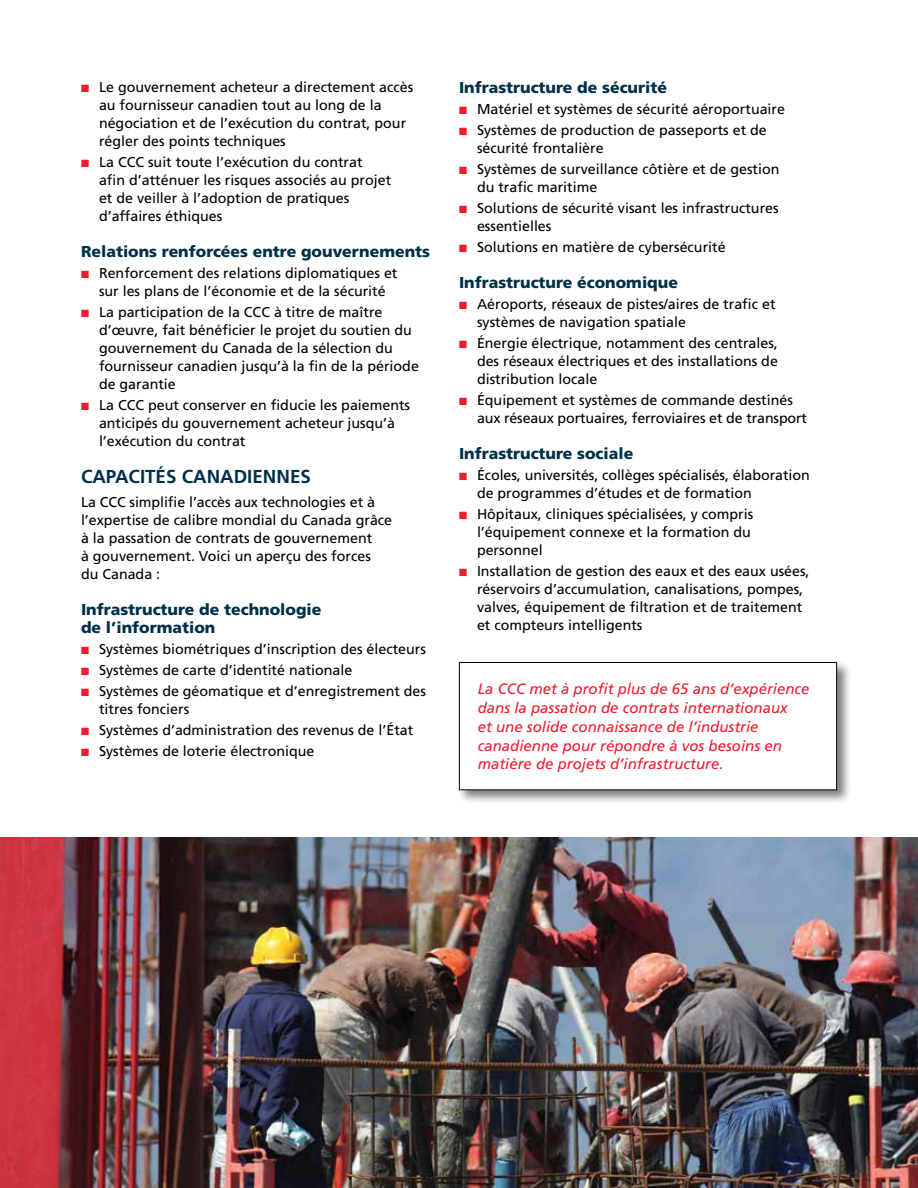
<style>
.page{position:relative;width:918px;height:1188px;background:#fff}
.page>*{position:absolute;margin:0;border:0;box-sizing:border-box;transform-origin:0 0}
.t1{font:700 18.75px "Frutiger LT Std";color:#003049}
.t2{font:900 15.75px/18px "Frutiger LT Std";color:#003049}
.t3{font:italic 15px/18.8px "Frutiger LT Std";color:#ed1c2e}
.t4{font:14.25px/18px "Frutiger LT Std";color:#000}
.s1{color:#ed1c2e}
</style>
<div class="page">
<div style="left:457px;top:660px;width:394px;height:145px;background:#000;opacity:.5"></div>
<div style="left:459px;top:662px;width:378px;height:128px;background:#fff"></div>
<div style="left:459px;top:662px;width:378px;height:128px;border:1px solid #000"></div>
<img style="left:0;top:837px;width:918px;height:351px">
<p class="t4" style="left:99px;top:78px;width:316px;text-indent:-18px"><span class="s1">■</span> Le gouvernement acheteur a directement accès au fournisseur canadien tout au long de la négociation et de l’exécution du contrat, pour régler des points techniques</p>
<p class="t4" style="left:99px;top:153px;width:294px;text-indent:-18px"><span class="s1">■</span> La CCC suit toute l’exécution du contrat afin d’atténuer les risques associés au projet et de veiller à l’adoption de pratiques d’affaires éthiques</p>
<p class="t2" style="left:81px;top:242px;width:351px">Relations renforcées entre gouvernements</p>
<p class="t4" style="left:81px;top:264px;width:318px;text-align:center"><span class="s1">■</span> Renforcement des relations diplomatiques et sur les plans de l’économie et de la sécurité</p>
<p class="t4" style="left:99px;top:303px;width:321px;text-indent:-18px"><span class="s1">■</span> La participation de la CCC à titre de maître d’œuvre, fait bénéficier le projet du soutien du gouvernement du Canada de la sélection du fournisseur canadien jusqu’à la fin de la période de garantie</p>
<p class="t4" style="left:99px;top:396px;width:313px;text-indent:-18px"><span class="s1">■</span> La CCC peut conserver en fiducie les paiements anticipés du gouvernement acheteur jusqu’à l’exécution du contrat</p>
<p class="t1" style="left:81px;top:466px;width:231px">CAPACITÉS CANADIENNES</p>
<p class="t4" style="left:81px;top:493px;width:313px">La CCC simplifie l’accès aux technologies et à l’expertise de calibre mondial du Canada grâce à la passation de contrats de gouvernement<br>à gouvernement. Voici un aperçu des forces<br>du Canada :</p>
<p class="t2" style="left:81px;top:601px;width:242px">Infrastructure de technologie de l’information</p>
<p class="t4" style="left:81px;top:640px;width:347px"><span class="s1">■</span> Systèmes biométriques d’inscription des électeurs</p>
<p class="t4" style="left:81px;top:661px;width:273px"><span class="s1">■</span> Systèmes de carte d’identité nationale</p>
<p class="t4" style="left:99px;top:682px;width:329px;text-indent:-18px"><span class="s1">■</span> Systèmes de géomatique et d’enregistrement des titres fonciers</p>
<p class="t4" style="left:81px;top:721px;width:334px"><span class="s1">■</span> Systèmes d’administration des revenus de l’État</p>
<p class="t4" style="left:81px;top:742px;width:235px"><span class="s1">■</span> Systèmes de loterie électronique</p>
<p class="t2" style="left:459px;top:78px;width:209px">Infrastructure de sécurité</p>
<p class="t4" style="left:459px;top:100px;width:328px"><span class="s1">■</span> Matériel et systèmes de sécurité aéroportuaire</p>
<p class="t4" style="left:477px;top:121px;width:291px;text-indent:-18px"><span class="s1">■</span> Systèmes de production de passeports et de sécurité frontalière</p>
<p class="t4" style="left:477px;top:160px;width:304px;text-indent:-18px"><span class="s1">■</span> Systèmes de surveillance côtière et de gestion du trafic maritime</p>
<p class="t4" style="left:477px;top:199px;width:303px;text-indent:-18px"><span class="s1">■</span> Solutions de sécurité visant les infrastructures essentielles</p>
<p class="t4" style="left:459px;top:238px;width:268px"><span class="s1">■</span> Solutions en matière de cybersécurité</p>
<p class="t2" style="left:459px;top:273px;width:220px">Infrastructure économique</p>
<p class="t4" style="left:477px;top:295px;width:300px;text-indent:-18px"><span class="s1">■</span> Aéroports, réseaux de pistes/aires de trafic et systèmes de navigation spatiale</p>
<p class="t4" style="left:477px;top:334px;width:302px;text-align:justify;text-indent:-18px"><span class="s1">■</span> Énergie électrique, notamment des centrales, des réseaux électriques et des installations de distribution locale</p>
<p class="t4" style="left:477px;top:391px;width:332px;text-indent:-18px"><span class="s1">■</span> Équipement et systèmes de commande destinés aux réseaux portuaires, ferroviaires et de transport</p>
<p class="t2" style="left:459px;top:444px;width:176px">Infrastructure sociale</p>
<p class="t4" style="left:477px;top:466px;width:334px;text-indent:-18px"><span class="s1">■</span> Écoles, universités, collèges spécialisés, élaboration de programmes d’études et de formation</p>
<p class="t4" style="left:477px;top:505px;width:278px;text-indent:-18px"><span class="s1">■</span> Hôpitaux, cliniques spécialisées, y compris l’équipement connexe et la formation du personnel</p>
<p class="t4" style="left:477px;top:562px;width:334px;text-indent:-18px"><span class="s1">■</span> Installation de gestion des eaux et des eaux usées, réservoirs d’accumulation, canalisations, pompes, valves, équipement de filtration et de traitement et compteurs intelligents</p>
<p class="t3" style="left:478px;top:680px;width:333px">La CCC met à profit plus de 65 ans d’expérience dans la passation de contrats internationaux<br>et une solide connaissance de l’industrie canadienne pour répondre à vos besoins en matière de projets d’infrastructure.</p>
</div>
